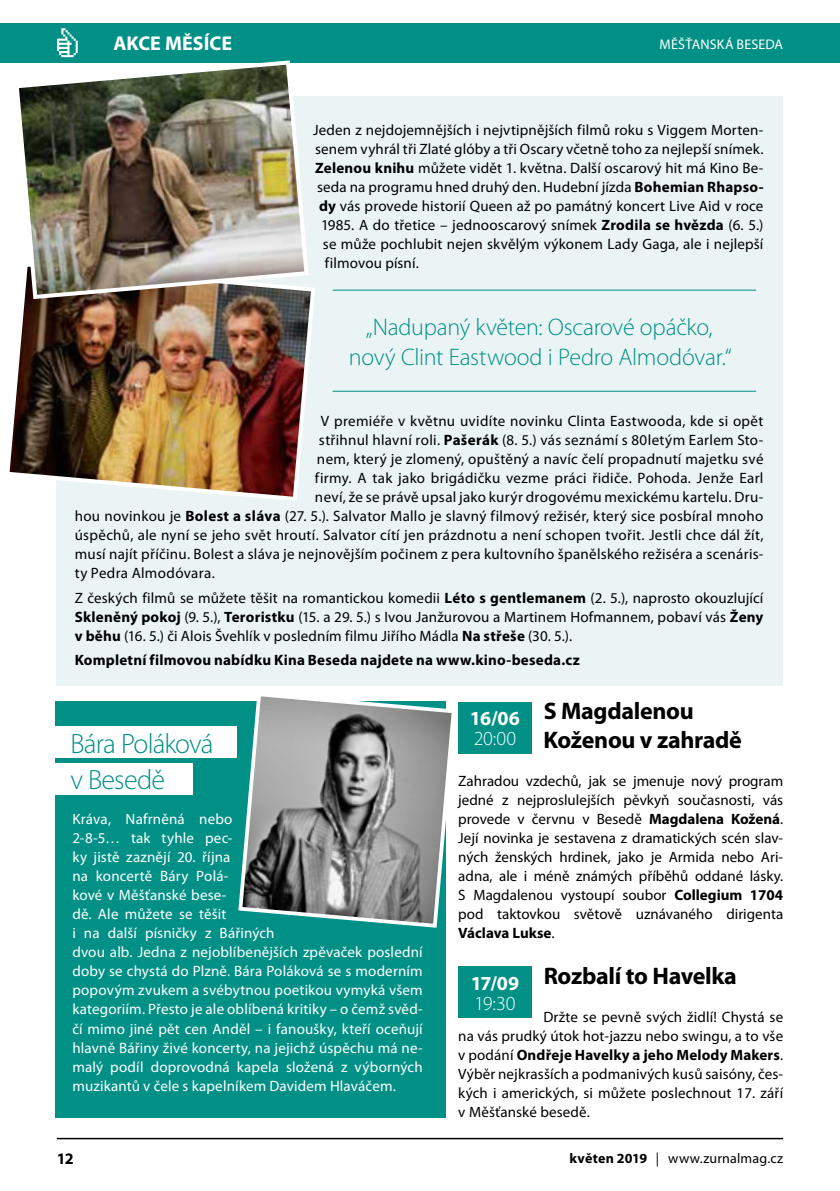
<style>
.page{position:relative;width:840px;height:1191px;background:#fff}
.page>*{position:absolute;margin:0;border:0;box-sizing:border-box;transform-origin:0 0}
.t1{font:300 28px/35.6px "Myriad Pro";letter-spacing:-.03em;color:#009086}
.t2{font:300 24px/30px "Myriad Pro";letter-spacing:-.015em;color:#009086;text-align:center}
.t3{font:700 24px/28.8px "Myriad Pro";letter-spacing:-.015em;color:#000}
.t4{font:700 20px "Myriad Pro";color:#fff}
.t5{font:300 20px "Myriad Pro";letter-spacing:-.015em;color:#fff}
.t6{font:700 16px "Myriad Pro";color:#000}
.t7{font:15px/19px "Myriad Pro";letter-spacing:.015em;color:#000;text-align:justify}
.t8{font:15px/19px "Myriad Pro";letter-spacing:.01em;color:#fff}
.t9{font:700 15px "Myriad Pro";letter-spacing:.015em;color:#000}
.t10{font:14px "Myriad Pro";letter-spacing:.01em;color:#000}
.t11{font:14px "Myriad Pro";letter-spacing:.01em;color:#fff}
.s1{font-weight:700}
</style>
<div class="page">
<hr style="left:57px;top:1137px;width:725px;height:2px;background:#000">
<div style="left:0;top:23px;width:839px;height:39px;background:#009086"></div>
<svg style="left:57px;top:28px;width:21px;height:29px"></svg>
<div style="left:56px;top:701px;width:390px;height:416px;background:#009086"></div>
<svg style="left:238px;top:696px;width:214px;height:232px"></svg>
<div style="left:57px;top:97px;width:725px;height:589px;background:#ebf4f4"></div>
<hr style="left:332px;top:290px;width:423px;height:1px;background:#009086">
<hr style="left:332px;top:391px;width:423px;height:1px;background:#009086">
<div style="left:458px;top:702px;width:73px;height:51px;background:#009086"></div>
<div style="left:458px;top:966px;width:73px;height:51px;background:#009086"></div>
<img style="left:9px;top:287px;width:306px;height:216px">
<div style="left:44px;top:726px;width:193px;height:32px;background:#fff"></div>
<div style="left:46px;top:763px;width:147px;height:31px;background:#fff"></div>
<img style="left:12px;top:60px;width:298px;height:241px">
<h3 class="t4" style="left:113px;top:30px;width:120px">AKCE MĚSÍCE</h3>
<p class="t11" style="left:659px;top:35px;width:125px">MĚŠŤANSKÁ BESEDA</p>
<p class="t7" style="left:313px;top:120px;width:451px">Jeden z nejdojemnějších i nejvtipnějších filmů roku s Viggem Morten-</p>
<p class="t7" style="left:315px;top:139px;width:449px">senem vyhrál tři Zlaté glóby a tři Oscary včetně toho za nejlepší snímek.</p>
<p class="t7" style="left:315px;top:158px;width:449px"><span class="s1">Zelenou knihu</span> můžete vidět 1. května. Další oscarový hit má Kino Be-</p>
<p class="t7" style="left:317px;top:177px;width:447px">seda na programu hned druhý den. Hudební jízda <span class="s1">Bohemian Rhapso-</span></p>
<p class="t7" style="left:319px;top:196px;width:445px"><span class="s1">dy</span> vás provede historií Queen až po památný koncert Live Aid v roce</p>
<p class="t7" style="left:321px;top:215px;width:443px">1985. A do třetice – jednooscarový snímek <span class="s1">Zrodila se hvězda</span> (6. 5.)</p>
<p class="t7" style="left:323px;top:234px;width:442px">se může pochlubit nejen skvělým výkonem Lady Gaga, ale i nejlepší</p>
<p class="t7" style="left:325px;top:253px;width:95px">filmovou písní.</p>
<h2 class="t2" style="left:348px;top:311px;width:384px">„Nadupaný květen: Oscarové opáčko, nový Clint Eastwood i Pedro Almodóvar.“</h2>
<p class="t7" style="left:321px;top:411px;width:444px">V premiéře v květnu uvidíte novinku Clinta Eastwooda, kde si opět</p>
<p class="t7" style="left:319px;top:430px;width:446px">střihnul hlavní roli. <span class="s1">Pašerák</span> (8. 5.) vás seznámí s 80letým Earlem Sto-</p>
<p class="t7" style="left:317px;top:449px;width:448px">nem, který je zlomený, opuštěný a navíc čelí propadnutí majetku své</p>
<p class="t7" style="left:315px;top:468px;width:450px">firmy. A tak jako brigádičku vezme práci řidiče. Pohoda. Jenže Earl</p>
<p class="t7" style="left:315px;top:487px;width:450px">neví, že se právě upsal jako kurýr drogovému mexickému kartelu. Dru-</p>
<p class="t7" style="left:75px;top:506px;width:689px">hou novinkou je <span class="s1">Bolest a sláva</span> (27. 5.). Salvator Mallo je slavný filmový režisér, který sice posbíral mnoho</p>
<p class="t7" style="left:75px;top:525px;width:689px">úspěchů, ale nyní se jeho svět hroutí. Salvator cítí jen prázdnotu a není schopen tvořit. Jestli chce dál žít,</p>
<p class="t7" style="left:75px;top:544px;width:690px">musí najít příčinu. Bolest a sláva je nejnovějším počinem z pera kultovního španělského režiséra a scenáris-</p>
<p class="t7" style="left:75px;top:563px;width:141px">ty Pedra Almodóvara.</p>
<p class="t7" style="left:75px;top:588px;width:690px">Z českých filmů se můžete těšit na romantickou komedii <span class="s1">Léto s gentlemanem</span> (2. 5.), naprosto okouzlující <span class="s1">Skleněný pokoj</span> (9. 5.), <span class="s1">Teroristku</span> (15. a 29. 5.) s Ivou Janžurovou a Martinem Hofmannem, pobaví vás <span class="s1">Ženy v běhu</span> (16. 5.) či Alois Švehlík v posledním filmu Jiřího Mádla <span class="s1">Na střeše</span> (30. 5.).</p>
<p class="t9" style="left:75px;top:650px;width:506px">Kompletní filmovou nabídku Kina Beseda najdete na www.kino-beseda.cz</p>
<h1 class="t1" style="left:70px;top:726px;width:145px">Bára Poláková v Besedě</h1>
<p class="t8" style="left:72px;top:809px;width:352px">Kráva, Nafrněná nebo<br>2-8-5… tak tyhle pec-<br>ky jistě zaznějí 20. října<br>na koncertě Báry Polá-<br>kové v Měšťanské bese-<br>dě. Ale můžete se těšit<br>i na další písničky z Bářiných<br>dvou alb. Jedna z nejoblíbenějších zpěvaček poslední doby se chystá do Plzně. Bára Poláková se s moderním popovým zvukem a svébytnou poetikou vymyká všem kategoriím. Přesto je ale oblíbená kritiky – o čemž svěd&shy;čí mimo jiné pět cen Anděl – i fanoušky, kteří oceňují hlavně Bářiny živé koncerty, na jejichž úspěchu má ne&shy;malý podíl doprovodná kapela složená z výborných muzikantů v čele s kapelníkem Davidem Hlaváčem.</p>
<p class="t6" style="left:57px;top:1148px;width:19px">12</p>
<h2 class="t3" style="left:543px;top:696px;width:200px">S Magdalenou<br>Koženou v zahradě</h2>
<p class="t7" style="left:458px;top:771px;width:326px">Zahradou vzdechů, jak se jmenuje nový program jedné z nejproslulejších pěvkyň současnosti, vás provede v červnu v Besedě <span class="s1">Magdalena Kožená</span>.<br>Její novinka je sestavena z dramatických scén slav&shy;ných ženských hrdinek, jako je Armida nebo Ari&shy;adna, ale i méně známých příběhů oddané lásky.<br>S Magdalenou vystoupí soubor <span class="s1">Collegium 1704 </span>pod taktovkou světově uznávaného dirigenta <span class="s1">Václava Lukse</span>.</p>
<h2 class="t3" style="left:543px;top:960px;width:195px">Rozbalí to Havelka</h2>
<p class="t7" style="left:458px;top:1007px;width:326px;text-indent:85px">Držte se pevně svých židlí! Chystá se na vás prudký útok hot-jazzu nebo swingu, a to vše v podání <span class="s1">Ondřeje Havelky a jeho Melody Makers</span>.<br>Výběr nejkrasších a podmanivých kusů saisóny, čes&shy;kých i amerických, si můžete poslechnout 17. září v Měšťanské besedě.</p>
<h3 class="t4" style="left:469px;top:705px;width:52px">16/06</h3>
<h3 class="t5" style="left:473px;top:726px;width:44px">20:00</h3>
<h3 class="t4" style="left:470px;top:970px;width:50px">17/09</h3>
<h3 class="t5" style="left:474px;top:991px;width:42px">19:30</h3>
<p class="t10" style="left:569px;top:1149px;width:215px"><span class="s1">květen 2019</span> | www.zurnalmag.cz</p>
</div>
